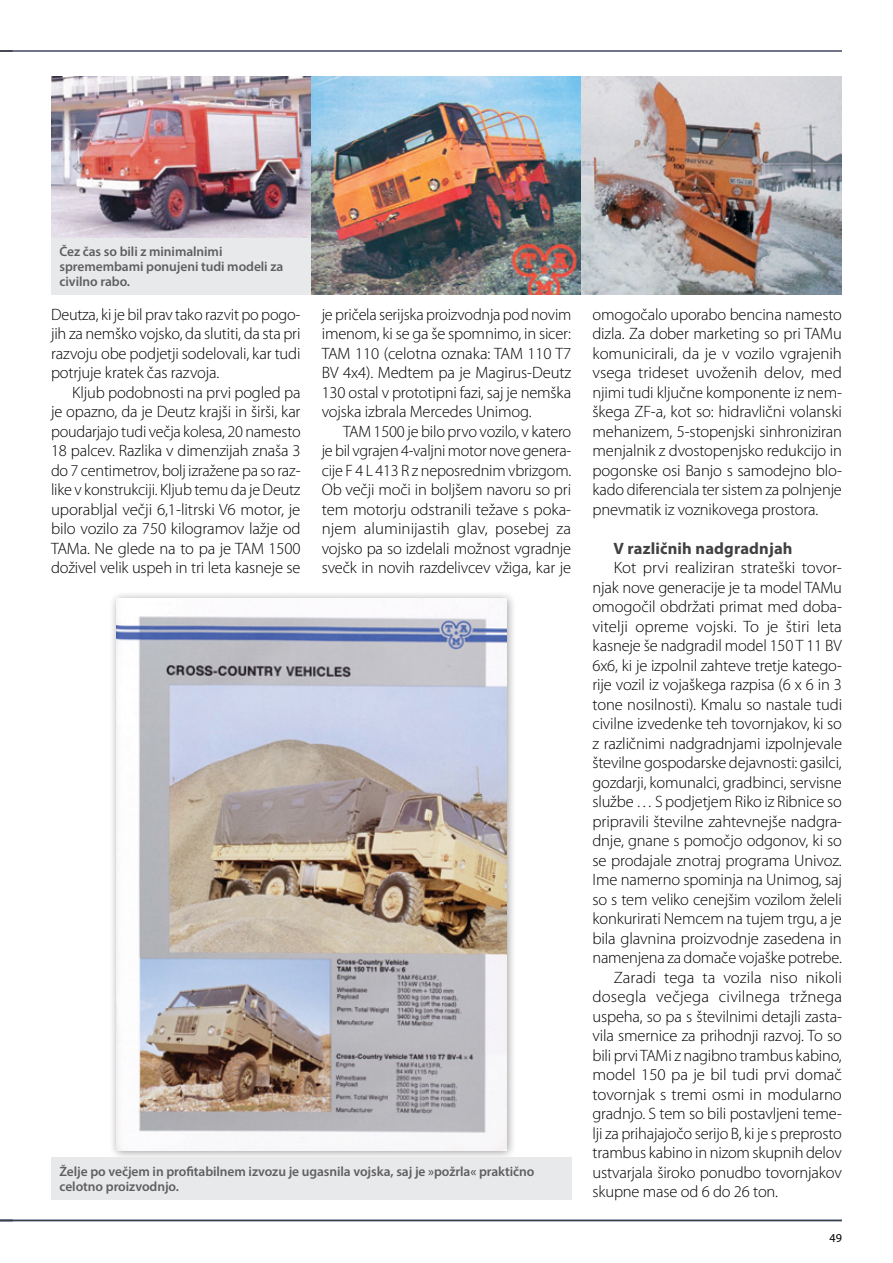
<style>
.page{position:relative;width:893px;height:1263px;background:#fff}
.page>*{position:absolute;margin:0;border:0;box-sizing:border-box;transform-origin:0 0}
.t1{font:300 16.5px/19.5px "Myriad Pro";letter-spacing:-.01em;color:#000;text-align:justify}
.t2{font:300 16.5px "Myriad Pro";letter-spacing:.01em;color:#000}
.t3{font:700 16.5px "Myriad Pro";letter-spacing:.01em;color:#414042}
.t4{font:600 13.5px/15px "Myriad Pro";letter-spacing:-.005em;color:#4d4d4f}
.t5{font:12.15px "Myriad Pro";color:#000}
</style>
<div class="page">
<div style="left:109px;top:591px;width:407px;height:570px;background:#000;opacity:.4"></div>
<img style="left:116px;top:598px;width:390px;height:552px">
<hr style="left:0;top:1220px;width:842px;height:1px;background:#414042">
<hr style="left:0;top:50px;width:842px;height:2px;background:#76707b">
<svg style="left:0;top:50px;width:13px;height:2px"></svg>
<div style="left:51px;top:238px;width:260px;height:57px;background:#e6e7e8"></div>
<div style="left:51px;top:1157px;width:520px;height:42px;background:#e6e7e8"></div>
<img style="left:51px;top:77px;width:260px;height:161px">
<img style="left:311px;top:77px;width:531px;height:218px">
<p class="t4" style="left:60px;top:244px;width:225px">Čez čas so bili z minimalnimi spremembami ponujeni tudi modeli za civilno rabo.</p>
<p class="t1" style="left:51px;top:305px;width:251px">Deutza, ki je bil prav tako razvit po pogo&shy;jih za nemško vojsko, da slutiti, da sta pri razvoju obe podjetji sodelovali, kar tudi potrjuje kratek čas razvoja.</p>
<p class="t1" style="left:51px;top:383px;width:251px;text-indent:21px">Kljub podobnosti na prvi pogled pa je opazno, da je Deutz krajši in širši, kar poudarjajo tudi večja kolesa, 20 namesto 18 palcev. Razlika v dimenzijah znaša 3 do 7 centimetrov, bolj izražene pa so raz&shy;like v konstrukciji. Kljub temu da je Deutz uporabljal večji 6,1-litrski V6 motor, je bilo vozilo za 750 kilogramov lažje od TAMa. Ne glede na to pa je TAM 1500 doživel velik uspeh in tri leta kasneje se</p>
<p class="t1" style="left:322px;top:305px;width:251px">je pričela serijska proizvodnja pod novim imenom, ki se ga še spomnimo, in sicer:<br>TAM 110 (celotna oznaka: TAM 110 T7<br>BV 4x4). Medtem pa je Magirus-Deutz 130 ostal v prototipni fazi, saj je nemška vojska izbrala Mercedes Unimog.</p>
<p class="t1" style="left:322px;top:422px;width:251px;text-indent:21px">TAM 1500 je bilo prvo vozilo, v katero je bil vgrajen 4-valjni motor nove genera&shy;cije F 4 L 413 R z neposrednim vbrizgom.<br>Ob večji moči in boljšem navoru so pri tem motorju odstranili težave s poka&shy;njem aluminijastih glav, posebej za vojsko pa so izdelali možnost vgradnje svečk in novih razdelivcev vžiga, kar je</p>
<p class="t4" style="left:60px;top:1163px;width:476px">Želje po večjem in profitabilnem izvozu je ugasnila vojska, saj je »požrla« praktično celotno proizvodnjo.</p>
<p class="t1" style="left:592px;top:305px;width:251px">omogočalo uporabo bencina namesto dizla. Za dober marketing so pri TAMu komunicirali, da je v vozilo vgrajenih vsega trideset uvoženih delov, med njimi tudi ključne komponente iz nem&shy;škega ZF-a, kot so: hidravlični volanski mehanizem, 5-stopenjski sinhroniziran menjalnik z dvostopenjsko redukcijo in pogonske osi Banjo s samodejno blo&shy;kado diferenciala ter sistem za polnjenje pnevmatik iz voznikovega prostora.</p>
<p class="t3" style="left:613px;top:537px;width:181px">V različnih nadgradnjah</p>
<p class="t1" style="left:614px;top:558px;width:230px">Kot prvi realiziran strateški tovor-</p>
<p class="t1" style="left:592px;top:578px;width:251px">njak nove generacije je ta model TAMu</p>
<p class="t1" style="left:592px;top:597px;width:251px">omogočil obdržati primat med doba-</p>
<p class="t1" style="left:592px;top:617px;width:251px">vitelji opreme vojski. To je štiri leta</p>
<p class="t1" style="left:592px;top:636px;width:251px">kasneje še nadgradil model 150 T 11 BV</p>
<p class="t1" style="left:592px;top:656px;width:251px">6x6, ki je izpolnil zahteve tretje katego-</p>
<p class="t1" style="left:592px;top:675px;width:251px">rije vozil iz vojaškega razpisa (6 x 6 in 3</p>
<p class="t1" style="left:592px;top:695px;width:251px">tone nosilnosti). Kmalu so nastale tudi</p>
<p class="t1" style="left:592px;top:714px;width:251px">civilne izvedenke teh tovornjakov, ki so</p>
<p class="t1" style="left:592px;top:734px;width:251px">z različnimi nadgradnjami izpolnjevale</p>
<p class="t1" style="left:592px;top:753px;width:251px">številne gospodarske dejavnosti: gasilci,</p>
<p class="t1" style="left:592px;top:773px;width:251px">gozdarji, komunalci, gradbinci, servisne</p>
<p class="t1" style="left:592px;top:792px;width:251px">službe … S podjetjem Riko iz Ribnice so</p>
<p class="t1" style="left:592px;top:812px;width:251px">pripravili številne zahtevnejše nadgra-</p>
<p class="t1" style="left:592px;top:831px;width:251px">dnje, gnane s pomočjo odgonov, ki so</p>
<p class="t1" style="left:592px;top:851px;width:251px">se prodajale znotraj programa Univoz.</p>
<p class="t1" style="left:592px;top:870px;width:251px">Ime namerno spominja na Unimog, saj</p>
<p class="t1" style="left:592px;top:890px;width:251px">so s tem veliko cenejšim vozilom želeli</p>
<p class="t1" style="left:592px;top:909px;width:251px">konkurirati Nemcem na tujem trgu, a je</p>
<p class="t1" style="left:592px;top:929px;width:251px">bila glavnina proizvodnje zasedena in</p>
<p class="t1" style="left:592px;top:948px;width:251px">namenjena za domače vojaške potrebe.</p>
<p class="t1" style="left:614px;top:968px;width:230px">Zaradi tega ta vozila niso nikoli</p>
<p class="t2" style="left:592px;top:988px;width:251px">dosegla večjega civilnega tržnega</p>
<p class="t1" style="left:592px;top:1007px;width:251px">uspeha, so pa s številnimi detajli zasta-</p>
<p class="t1" style="left:592px;top:1026px;width:251px">vila smernice za prihodnji razvoj. To so</p>
<p class="t1" style="left:592px;top:1046px;width:251px">bili prvi TAMi z nagibno trambus kabino,</p>
<p class="t1" style="left:592px;top:1065px;width:251px">model 150 pa je bil tudi prvi domač</p>
<p class="t1" style="left:592px;top:1085px;width:251px">tovornjak s tremi osmi in modularno</p>
<p class="t1" style="left:592px;top:1104px;width:251px">gradnjo. S tem so bili postavljeni teme-</p>
<p class="t1" style="left:592px;top:1124px;width:251px">lji za prihajajočo serijo B, ki je s preprosto</p>
<p class="t1" style="left:592px;top:1143px;width:251px">trambus kabino in nizom skupnih delov</p>
<p class="t1" style="left:592px;top:1163px;width:251px">ustvarjala široko ponudbo tovornjakov</p>
<p class="t1" style="left:592px;top:1182px;width:187px">skupne mase od 6 do 26 ton.</p>
<p class="t5" style="left:829px;top:1230px;width:14px">49</p>
</div>
